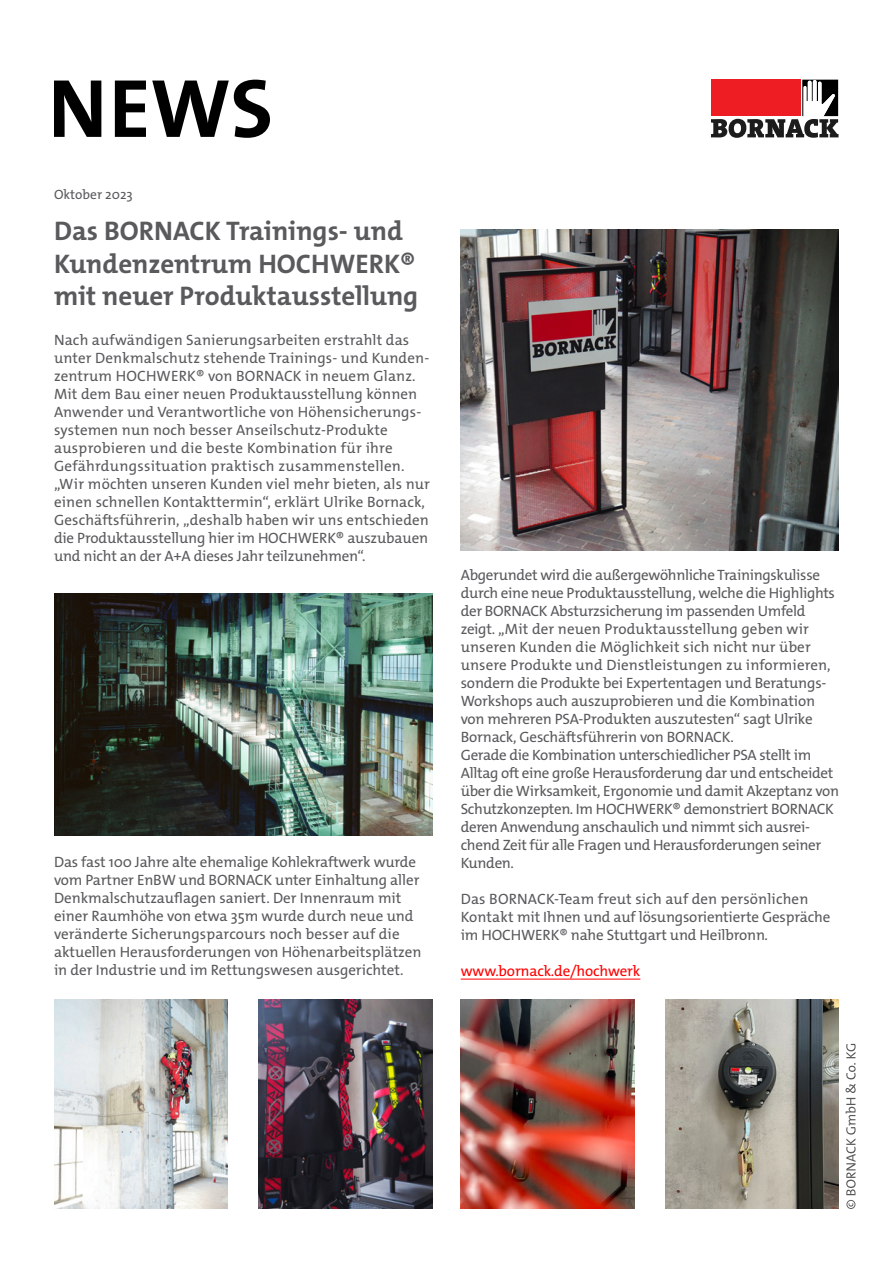
<style>
.page{position:relative;width:893px;height:1263px;background:#fff}
.page>*{position:absolute;margin:0;border:0;box-sizing:border-box;transform-origin:0 0}
.t1{font:700 27px/32.4px "The Mix E2 s";color:#5a5a5d}
.t2{font:15px/18px "The Mix E2 s";letter-spacing:-.01em;color:#5a5a5d}
.t3{font:15px/18px "The Mix E2 s";letter-spacing:.01em;color:#5a5a5d}
.t4{font:15px "The Mix E2 s";letter-spacing:-.01em;color:#f00}
.t5{font:13.5px "The Mix E2 s";color:#5a5a5d}
</style>
<div class="page">
<svg style="left:711px;top:80px;width:127px;height:58px"></svg>
<svg style="left:54px;top:80px;width:216px;height:58px"></svg>
<hr style="left:461px;top:979px;width:179px;height:1px;background:#f00">
<img style="left:461px;top:230px;width:378px;height:320px">
<img style="left:259px;top:999px;width:173px;height:210px">
<img style="left:665px;top:999px;width:173px;height:210px">
<img style="left:54px;top:593px;width:378px;height:242px">
<img style="left:461px;top:999px;width:173px;height:210px">
<img style="left:54px;top:999px;width:173px;height:210px">
<svg style="left:845px;top:1044px;width:11px;height:165px"></svg>
<p class="t5" style="left:54px;top:186px;width:80px">Oktober 2023</p>
<p class="t1" style="left:54px;top:215px;width:366px">Das BORNACK Trainings- und<br>Kundenzentrum HOCHWERK® mit neuer Produktausstellung</p>
<p class="t3" style="left:54px;top:331px;width:377px">Nach aufwändigen Sanierungsarbeiten erstrahlt das unter Denkmalschutz stehende Trainings- und Kunden&shy;zentrum HOCHWERK® von BORNACK in neuem Glanz.</p>
<p class="t3" style="left:54px;top:385px;width:378px">Mit dem Bau einer neuen Produktausstellung können Anwender und Verantwortliche von Höhensicherungs&shy;systemen nun noch besser Anseilschutz-Produkte ausprobieren und die beste Kombination für ihre Gefährdungssituation praktisch zusammenstellen. „Wir möchten unseren Kunden viel mehr bieten, als nur einen schnellen Kontakttermin“, erklärt Ulrike Bornack, Geschäftsführerin, „deshalb haben wir uns entschieden die Produktausstellung hier im HOCHWERK® auszubauen und nicht an der A+A dieses Jahr teilzunehmen“.</p>
<p class="t2" style="left:54px;top:853px;width:369px">Das fast 100 Jahre alte ehemalige Kohlekraftwerk wurde vom Partner EnBW und BORNACK unter Einhaltung aller Denkmalschutzauflagen saniert. Der Innenraum mit einer Raumhöhe von etwa 35m wurde durch neue und veränderte Sicherungsparcours noch besser auf die aktuellen Herausforderungen von Höhenarbeitsplätzen in der Industrie und im Rettungswesen ausgerichtet.</p>
<p class="t2" style="left:461px;top:566px;width:376px">Abgerundet wird die außergewöhnliche Trainingskulisse durch eine neue Produktausstellung, welche die Highlights der BORNACK Absturzsicherung im passenden Umfeld zeigt. „Mit der neuen Produktausstellung geben wir unseren Kunden die Möglichkeit sich nicht nur über unsere Produkte und Dienstleistungen zu informieren, sondern die Produkte bei Expertentagen und Beratungs-Workshops auch auszuprobieren und die Kombination von mehreren PSA-Produkten auszutesten“ sagt Ulrike Bornack, Geschäftsführerin von BORNACK.</p>
<p class="t2" style="left:461px;top:746px;width:380px">Gerade die Kombination unterschiedlicher PSA stellt im Alltag oft eine große Herausforderung dar und entscheidet über die Wirksamkeit, Ergonomie und damit Akzeptanz von Schutzkonzepten. Im HOCHWERK® demonstriert BORNACK deren Anwendung anschaulich und nimmt sich ausrei&shy;chend Zeit für alle Fragen und Herausforderungen seiner Kunden.</p>
<p class="t2" style="left:461px;top:890px;width:371px">Das BORNACK-Team freut sich auf den persönlichen<br>Kontakt mit Ihnen und auf lösungsorientierte Gespräche im HOCHWERK® nahe Stuttgart und Heilbronn.</p>
<p class="t4" style="left:461px;top:961px;width:181px">www.bornack.de/hochwerk</p>
</div>
